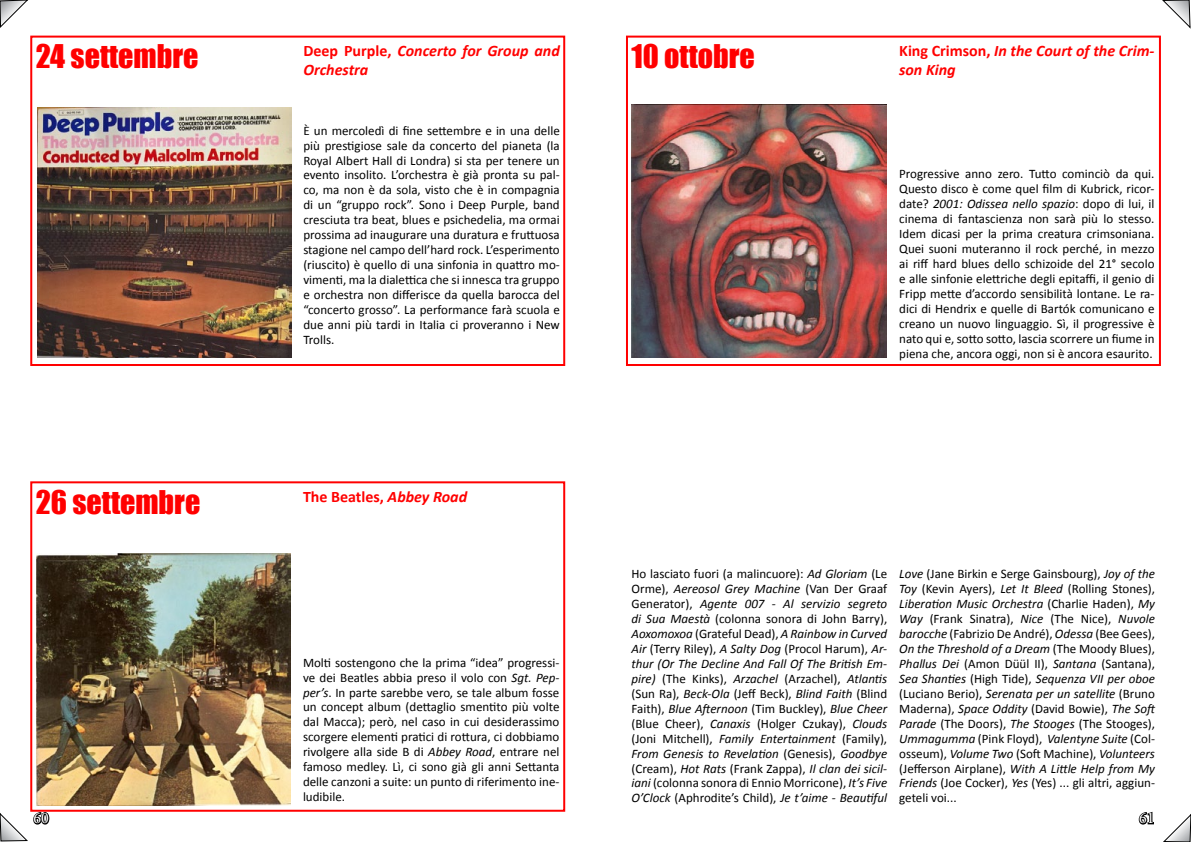
<style>
.page{position:relative;width:1191px;height:842px;background:#fff}
.page>*{position:absolute;margin:0;border:0;box-sizing:border-box;transform-origin:0 0}
.t1{font:30px "Impact";color:#f00}
.t2{font:italic 700 16px/18.4px "Calibri";color:#f00}
.t3{font:700 16px "Calibri";color:#f00}
.t4{font:16px "Minion Pro";color:#fff}
.t5{font:13px/14.9px "Calibri";color:#000;text-align:justify}
.s1{font-style:normal}
.s2{font-style:italic}
</style>
<div class="page">
<div style="left:626px;top:36px;width:535px;height:330px;border:2px solid #f00"></div>
<img style="left:631px;top:104px;width:255px;height:254px">
<div style="left:30px;top:481px;width:535px;height:331px;border:2px solid #f00"></div>
<div style="left:30px;top:36px;width:535px;height:330px;border:2px solid #f00"></div>
<img style="left:36px;top:553px;width:254px;height:253px">
<img style="left:37px;top:107px;width:255px;height:251px">
<svg style="left:1138px;top:811px;width:16px;height:14px"></svg>
<svg style="left:1163px;top:814px;width:28px;height:28px"></svg>
<svg style="left:1162px;top:0;width:29px;height:29px"></svg>
<svg style="left:0;top:811px;width:50px;height:31px"></svg>
<svg style="left:0;top:0;width:28px;height:28px"></svg>
<h1 class="t1" style="left:36px;top:33px;width:164px">24 settembre</h1>
<h1 class="t1" style="left:36px;top:479px;width:166px">26 settembre</h1>
<p class="t2" style="left:303px;top:42px;width:258px"><span class="s1">Deep Purple,</span> Concerto for Group and<br>Orchestra</p>
<p class="t5" style="left:303px;top:123px;width:258px">È un mercoledì di fine settembre e in una delle più prestigiose sale da concerto del pianeta (la Royal Albert Hall di Londra) si sta per tenere un evento insolito. L’orchestra è già pronta su pal&shy;co, ma non è da sola, visto che è in compagnia di un “gruppo rock”. Sono i Deep Purple, band cresciuta tra beat, blues e psichedelia, ma ormai prossima ad inaugurare una duratura e fruttuosa stagione nel campo dell’hard rock. L’esperimento (riuscito) è quello di una sinfonia in quattro mo&shy;vimenti, ma la dialettica che si innesca tra gruppo e orchestra non differisce da quella barocca del “concerto grosso”. La performance farà scuola e due anni più tardi in Italia ci proveranno i New Trolls.</p>
<p class="t3" style="left:303px;top:487px;width:166px">The Beatles, <span class="s2">Abbey Road</span></p>
<p class="t5" style="left:303px;top:655px;width:258px">Molti sostengono che la prima “idea” progressi&shy;ve dei Beatles abbia preso il volo con <span class="s2">Sgt. Pep&shy;per’s</span>. In parte sarebbe vero, se tale album fosse un concept album (dettaglio smentito più volte dal Macca); però, nel caso in cui desiderassimo scorgere elementi pratici di rottura, ci dobbiamo rivolgere alla side B di <span class="s2">Abbey Road</span>, entrare nel famoso medley. Lì, ci sono già gli anni Settanta delle canzoni a suite: un punto di riferimento ine&shy;ludibile.</p>
<h1 class="t1" style="left:631px;top:33px;width:125px">10 ottobre</h1>
<p class="t2" style="left:899px;top:42px;width:257px"><span class="s1">King Crimson,</span> In the Court of the Crim&shy;son King</p>
<p class="t5" style="left:899px;top:167px;width:257px">Progressive anno zero. Tutto cominciò da qui.<br>Questo disco è come quel film di Kubrick, ricor&shy;date? <span class="s2">2001: Odissea nello spazio</span>: dopo di lui, il cinema di fantascienza non sarà più lo stesso.<br>Idem dicasi per la prima creatura crimsoniana.<br>Quei suoni muteranno il rock perché, in mezzo ai riff hard blues dello schizoide del 21° secolo e alle sinfonie elettriche degli epitaffi, il genio di Fripp mette d’accordo sensibilità lontane. Le ra&shy;dici di Hendrix e quelle di Bartók comunicano e creano un nuovo linguaggio. Sì, il progressive è nato qui e, sotto sotto, lascia scorrere un fiume in piena che, ancora oggi, non si è ancora esaurito.</p>
<p class="t5" style="left:631px;top:566px;width:257px">Ho lasciato fuori (a malincuore): <span class="s2">Ad Gloriam</span> (Le Orme), <span class="s2">Aereosol Grey Machine</span> (Van Der Graaf Generator), <span class="s2">Agente 007 - Al servizio segreto di Sua Maestà</span> (colonna sonora di John Barry), <span class="s2">Aoxomoxoa</span> (Grateful Dead), <span class="s2">A Rainbow in Curved Air</span> (Terry Riley), <span class="s2">A Salty Dog</span> (Procol Harum), <span class="s2">Ar&shy;thur (Or The Decline And Fall Of The British Em&shy;pire)</span> (The Kinks), <span class="s2">Arzachel</span> (Arzachel), <span class="s2">Atlantis </span>(Sun Ra), <span class="s2">Beck-Ola</span> (Jeff Beck), <span class="s2">Blind Faith</span> (Blind Faith), <span class="s2">Blue Afternoon</span> (Tim Buckley), <span class="s2">Blue Cheer </span>(Blue Cheer), <span class="s2">Canaxis</span> (Holger Czukay), <span class="s2">Clouds </span>(Joni Mitchell), <span class="s2">Family Entertainment</span> (Family), <span class="s2">From Genesis to Revelation</span> (Genesis), <span class="s2">Goodbye </span>(Cream), <span class="s2">Hot Rats</span> (Frank Zappa), <span class="s2">Il clan dei sicil&shy;iani</span> (colonna sonora di Ennio Morricone), <span class="s2">It’s Five O’Clock</span> (Aphrodite’s Child), <span class="s2">Je t’aime - Beautiful</span></p>
<p class="t5" style="left:899px;top:566px;width:258px"><span class="s2">Love</span> (Jane Birkin e Serge Gainsbourg), <span class="s2">Joy of the Toy</span> (Kevin Ayers), <span class="s2">Let It Bleed</span> (Rolling Stones), <span class="s2">Liberation Music Orchestra</span> (Charlie Haden), <span class="s2">My Way</span> (Frank Sinatra), <span class="s2">Nice</span> (The Nice), <span class="s2">Nuvole barocche</span> (Fabrizio De André), <span class="s2">Odessa</span> (Bee Gees), <span class="s2">On the Threshold of a Dream</span> (The Moody Blues), <span class="s2">Phallus Dei</span> (Amon Düül II), <span class="s2">Santana</span> (Santana), <span class="s2">Sea Shanties</span> (High Tide), <span class="s2">Sequenza VII per oboe </span>(Luciano Berio), <span class="s2">Serenata per un satellite</span> (Bruno Maderna), <span class="s2">Space Oddity</span> (David Bowie), <span class="s2">The Soft Parade</span> (The Doors), <span class="s2">The Stooges</span> (The Stooges), <span class="s2">Ummagumma</span> (Pink Floyd), <span class="s2">Valentyne Suite</span> (Col&shy;osseum), <span class="s2">Volume Two</span> (Soft Machine), <span class="s2">Volunteers </span>(Jefferson Airplane), <span class="s2">With A Little Help from My Friends</span> (Joe Cocker), <span class="s2">Yes</span> (Yes) ... gli altri, aggiun&shy;geteli voi...</p>
<p class="t4" style="left:34px;top:807px;width:17px">60</p>
<p class="t4" style="left:1139px;top:807px;width:17px">61</p>
</div>
